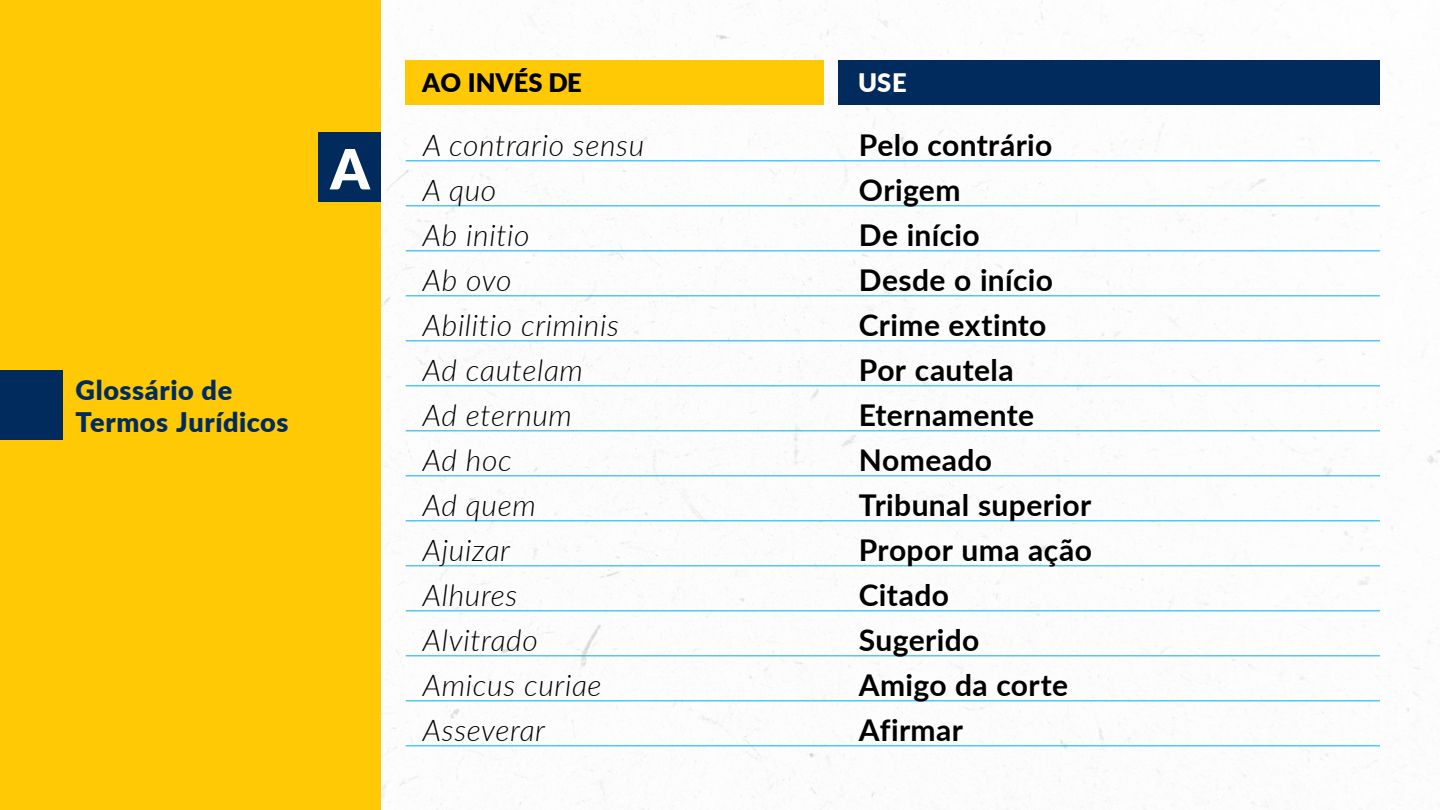
<style>
.page{position:relative;width:1440px;height:810px;background:#fff}
.page>*{position:absolute;margin:0;border:0;box-sizing:border-box;transform-origin:0 0}
.t1{font:900 55.5px "Lato";color:#fff}
.t2{font:700 30px "Lato";letter-spacing:.015em;color:#000}
.t3{font:italic 300 30px "Lato";letter-spacing:.02em;color:#000}
.t4{font:900 27px/31.5px "Lato";letter-spacing:.02em;color:#002b5c}
.t5{font:900 25.5px "Lato";color:#000}
.t6{font:900 25.5px "Lato";color:#fff}
</style>
<div class="page">
<img style="left:380px;top:0;width:1060px;height:810px">
<div style="left:0;top:0;width:380px;height:810px;background:#ffc905"></div>
<div style="left:0;top:370px;width:62px;height:70px;background:#002b5c"></div>
<div style="left:406px;top:60px;width:418px;height:44px;background:#ffc905"></div>
<div style="left:838px;top:60px;width:542px;height:44px;background:#002b5c"></div>
<hr style="left:406px;top:161px;width:974px;height:1px;background:#00aeef">
<hr style="left:406px;top:206px;width:974px;height:1px;background:#00aeef">
<hr style="left:406px;top:251px;width:974px;height:1px;background:#00aeef">
<hr style="left:406px;top:296px;width:974px;height:1px;background:#00aeef">
<hr style="left:406px;top:341px;width:974px;height:1px;background:#00aeef">
<hr style="left:406px;top:386px;width:974px;height:1px;background:#00aeef">
<hr style="left:406px;top:431px;width:974px;height:1px;background:#00aeef">
<hr style="left:406px;top:476px;width:974px;height:1px;background:#00aeef">
<hr style="left:406px;top:521px;width:974px;height:1px;background:#00aeef">
<hr style="left:406px;top:566px;width:974px;height:1px;background:#00aeef">
<hr style="left:406px;top:611px;width:974px;height:1px;background:#00aeef">
<hr style="left:406px;top:656px;width:974px;height:1px;background:#00aeef">
<hr style="left:406px;top:701px;width:974px;height:1px;background:#00aeef">
<hr style="left:406px;top:746px;width:974px;height:1px;background:#00aeef">
<div style="left:318px;top:132px;width:62px;height:70px;background:#002b5c"></div>
<h1 class="t1" style="left:330px;top:127px;width:41px">A</h1>
<p class="t4" style="left:75px;top:373px;width:215px">Glossário de<br>Termos Jurídicos</p>
<p class="t5" style="left:422px;top:64px;width:161px">AO INVÉS DE</p>
<p class="t6" style="left:858px;top:64px;width:50px">USE</p>
<p class="t3" style="left:423px;top:124px;width:223px">A contrario sensu</p>
<p class="t2" style="left:859px;top:123px;width:195px">Pelo contrário</p>
<p class="t3" style="left:423px;top:169px;width:75px">A quo</p>
<p class="t2" style="left:859px;top:168px;width:103px">Origem</p>
<p class="t3" style="left:423px;top:214px;width:108px">Ab initio</p>
<p class="t2" style="left:859px;top:213px;width:122px">De início</p>
<p class="t3" style="left:423px;top:259px;width:90px">Ab ovo</p>
<p class="t2" style="left:859px;top:258px;width:196px">Desde o início</p>
<p class="t3" style="left:423px;top:304px;width:197px">Abilitio criminis</p>
<p class="t2" style="left:859px;top:303px;width:189px">Crime extinto</p>
<p class="t3" style="left:423px;top:349px;width:162px">Ad cautelam</p>
<p class="t2" style="left:859px;top:348px;width:156px">Por cautela</p>
<p class="t3" style="left:423px;top:394px;width:151px">Ad eternum</p>
<p class="t2" style="left:859px;top:393px;width:177px">Eternamente</p>
<p class="t3" style="left:423px;top:439px;width:90px">Ad hoc</p>
<p class="t2" style="left:859px;top:438px;width:135px">Nomeado</p>
<p class="t3" style="left:423px;top:484px;width:114px">Ad quem</p>
<p class="t2" style="left:859px;top:483px;width:234px">Tribunal superior</p>
<p class="t3" style="left:423px;top:529px;width:89px">Ajuizar</p>
<p class="t2" style="left:859px;top:528px;width:235px">Propor uma ação</p>
<p class="t3" style="left:423px;top:574px;width:96px">Alhures</p>
<p class="t2" style="left:859px;top:573px;width:92px">Citado</p>
<p class="t3" style="left:423px;top:619px;width:116px">Alvitrado</p>
<p class="t2" style="left:859px;top:618px;width:122px">Sugerido</p>
<p class="t3" style="left:423px;top:664px;width:180px">Amicus curiae</p>
<p class="t2" style="left:859px;top:663px;width:211px">Amigo da corte</p>
<p class="t3" style="left:423px;top:709px;width:124px">Asseverar</p>
<p class="t2" style="left:859px;top:708px;width:106px">Afirmar</p>
</div>
